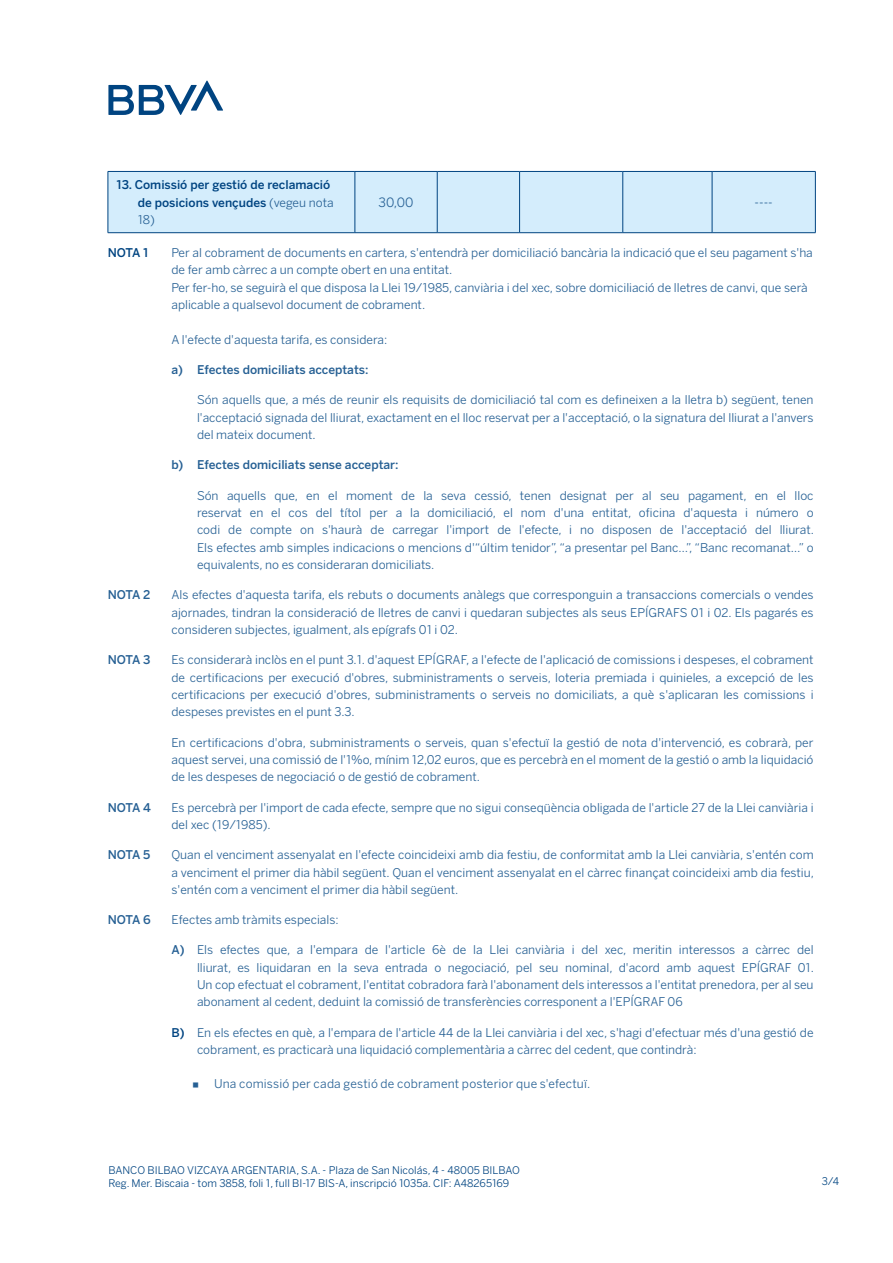
<style>
.page{position:relative;width:893px;height:1263px;background:#fff}
.page>*{position:absolute;margin:0;border:0;box-sizing:border-box;transform-origin:0 0}
.t1{font:12.75px "Benton Sans BBVA";color:#266094}
.t2{font:12px/17.4px "Benton Sans BBVA";color:#266094;text-align:justify}
.t3{font:500 12px "Benton Sans BBVA";color:#266094}
.t4{font:500 12px/17.4px "Benton Sans BBVA";color:#004481}
.t5{font:10.5px/12.6px "Benton Sans BBVA";color:#004481}
.s1{font-weight:400;color:#266094}
.s2{font-weight:500}
.s3{font-weight:500;color:#004481}
.s4{font-family:"STIX General"}
</style>
<div class="page">
<svg style="left:108px;top:80px;width:115px;height:35px"></svg>
<div style="left:109px;top:172px;width:706px;height:60px;background:#d4edfc"></div>
<hr style="left:108px;top:172px;width:1px;height:60px;background:#004481">
<hr style="left:355px;top:172px;width:1px;height:60px;background:#004481">
<hr style="left:437px;top:172px;width:1px;height:60px;background:#004481">
<hr style="left:519px;top:172px;width:1px;height:60px;background:#004481">
<hr style="left:622px;top:172px;width:1px;height:60px;background:#004481">
<hr style="left:712px;top:172px;width:1px;height:60px;background:#004481">
<hr style="left:815px;top:172px;width:1px;height:60px;background:#004481">
<hr style="left:108px;top:171px;width:247px;height:1px;background:#004481">
<hr style="left:355px;top:171px;width:82px;height:1px;background:#004481">
<hr style="left:437px;top:171px;width:83px;height:1px;background:#004481">
<hr style="left:520px;top:171px;width:103px;height:1px;background:#004481">
<hr style="left:623px;top:171px;width:89px;height:1px;background:#004481">
<hr style="left:712px;top:171px;width:103px;height:1px;background:#004481">
<hr style="left:108px;top:232px;width:247px;height:1px;background:#004481">
<hr style="left:355px;top:232px;width:82px;height:1px;background:#004481">
<hr style="left:437px;top:232px;width:83px;height:1px;background:#004481">
<hr style="left:520px;top:232px;width:103px;height:1px;background:#004481">
<hr style="left:623px;top:232px;width:89px;height:1px;background:#004481">
<hr style="left:712px;top:232px;width:103px;height:1px;background:#004481">
<p class="t4" style="left:138px;top:176px;width:197px;text-indent:-21px">13. Comissió per gestió de reclamació de posicions vençudes <span class="s1">(vegeu nota<br>18)</span></p>
<p class="t1" style="left:379px;top:195px;width:36px">30,00</p>
<p class="t1" style="left:755px;top:195px;width:20px">----</p>
<p class="t4" style="left:108px;top:244px;width:42px">NOTA 1</p>
<p class="t2" style="left:171px;top:244px;width:643px;text-align:left">Per al cobrament de documents en cartera, s'entendrà per domiciliació bancària la indicació que el seu pagament s'ha de fer amb càrrec a un compte obert en una entitat.<br>Per fer-ho, se seguirà el que disposa la Llei 19/1985, canviària i del xec, sobre domiciliació de lletres de canvi, que serà aplicable a qualsevol document de cobrament.</p>
<p class="t2" style="left:171px;top:331px;width:217px">A l'efecte d'aquesta tarifa, es considera:</p>
<p class="t3" style="left:171px;top:362px;width:199px">a) Efectes domiciliats acceptats:</p>
<p class="t2" style="left:197px;top:391px;width:618px">Són aquells que, a més de reunir els requisits de domiciliació tal com es defineixen a la lletra b) següent, tenen l'acceptació signada del lliurat, exactament en el lloc reservat per a l'acceptació, o la signatura del lliurat a l'anvers del mateix document.</p>
<p class="t3" style="left:171px;top:458px;width:229px">b) Efectes domiciliats sense acceptar:</p>
<p class="t2" style="left:197px;top:486px;width:618px">Són aquells que, en el moment de la seva cessió, tenen designat per al seu pagament, en el lloc reservat en el cos del títol per a la domiciliació, el nom d'una entitat, oficina d'aquesta i número o codi de compte on s'haurà de carregar l'import de l'efecte, i no disposen de l'acceptació del lliurat.<br>Els efectes amb simples indicacions o mencions d'“últim tenidor”, “a presentar pel Banc…”, “Banc recomanat…” o equivalents, no es consideraran domiciliats.</p>
<p class="t3" style="left:108px;top:587px;width:44px">NOTA 2</p>
<p class="t2" style="left:171px;top:586px;width:644px">Als efectes d'aquesta tarifa, els rebuts o documents anàlegs que corresponguin a transaccions comercials o vendes ajornades, tindran la consideració de lletres de canvi i quedaran subjectes als seus EPÍGRAFS 01 i 02. Els pagarés es consideren subjectes, igualment, als epígrafs 01 i 02.</p>
<p class="t3" style="left:108px;top:652px;width:44px">NOTA 3</p>
<p class="t2" style="left:171px;top:651px;width:644px">Es considerarà inclòs en el punt 3.1. d'aquest EPÍGRAF, a l'efecte de l'aplicació de comissions i despeses, el cobrament de certificacions per execució d'obres, subministraments o serveis, loteria premiada i quinieles, a excepció de les certificacions per execució d'obres, subministraments o serveis no domiciliats, a què s'aplicaran les comissions i despeses previstes en el punt 3.3.</p>
<p class="t2" style="left:171px;top:733px;width:644px">En certificacions d'obra, subministraments o serveis, quan s'efectuï la gestió de nota d'intervenció, es cobrarà, per aquest servei, una comissió de l'1%o, mínim 12,02 euros, que es percebrà en el moment de la gestió o amb la liquidació de les despeses de negociació o de gestió de cobrament.</p>
<p class="t3" style="left:108px;top:800px;width:45px">NOTA 4</p>
<p class="t2" style="left:171px;top:798px;width:644px">Es percebrà per l'import de cada efecte, sempre que no sigui conseqüència obligada de l'article 27 de la Llei canviària i del xec (19/1985).</p>
<p class="t3" style="left:108px;top:847px;width:44px">NOTA 5</p>
<p class="t2" style="left:171px;top:846px;width:644px">Quan el venciment assenyalat en l'efecte coincideixi amb dia festiu, de conformitat amb la Llei canviària, s'entén com a venciment el primer dia hàbil següent. Quan el venciment assenyalat en el càrrec finançat coincideixi amb dia festiu, s'entén com a venciment el primer dia hàbil següent.</p>
<p class="t3" style="left:108px;top:912px;width:45px">NOTA 6</p>
<p class="t2" style="left:171px;top:911px;width:169px">Efectes amb tràmits especials:</p>
<p class="t2" style="left:197px;top:941px;width:618px;text-indent:-26px"><span class="s2">A)</span> Els efectes que, a l'empara de l'article 6è de la Llei canviària i del xec, meritin interessos a càrrec del lliurat, es liquidaran en la seva entrada o negociació, pel seu nominal, d'acord amb aquest EPÍGRAF 01.<br>Un cop efectuat el cobrament, l'entitat cobradora farà l'abonament dels interessos a l'entitat prenedora, per al seu abonament al cedent, deduint la comissió de transferències corresponent a l'EPÍGRAF 06</p>
<p class="t2" style="left:197px;top:1023px;width:618px;text-indent:-26px"><span class="s3">B)</span> En els efectes en què, a l'empara de l'article 44 de la Llei canviària i del xec, s'hagi d'efectuar més d'una gestió de cobrament, es practicarà una liquidació complementària a càrrec del cedent, que contindrà:</p>
<p class="t2" style="left:193px;top:1074px;width:399px"><span class="s4">▪</span> Una comissió per cada gestió de cobrament posterior que s'efectuï.</p>
<p class="t5" style="left:108px;top:1164px;width:413px">BANCO BILBAO VIZCAYA ARGENTARIA, S.A. - Plaza de San Nicolás, 4 - 48005 BILBAO<br>Reg. Mer. Biscaia - tom 3858, foli 1, full BI-17 BIS-A, inscripció 1035a. CIF: A48265169</p>
<p class="t5" style="left:822px;top:1175px;width:19px">3/4</p>
</div>
